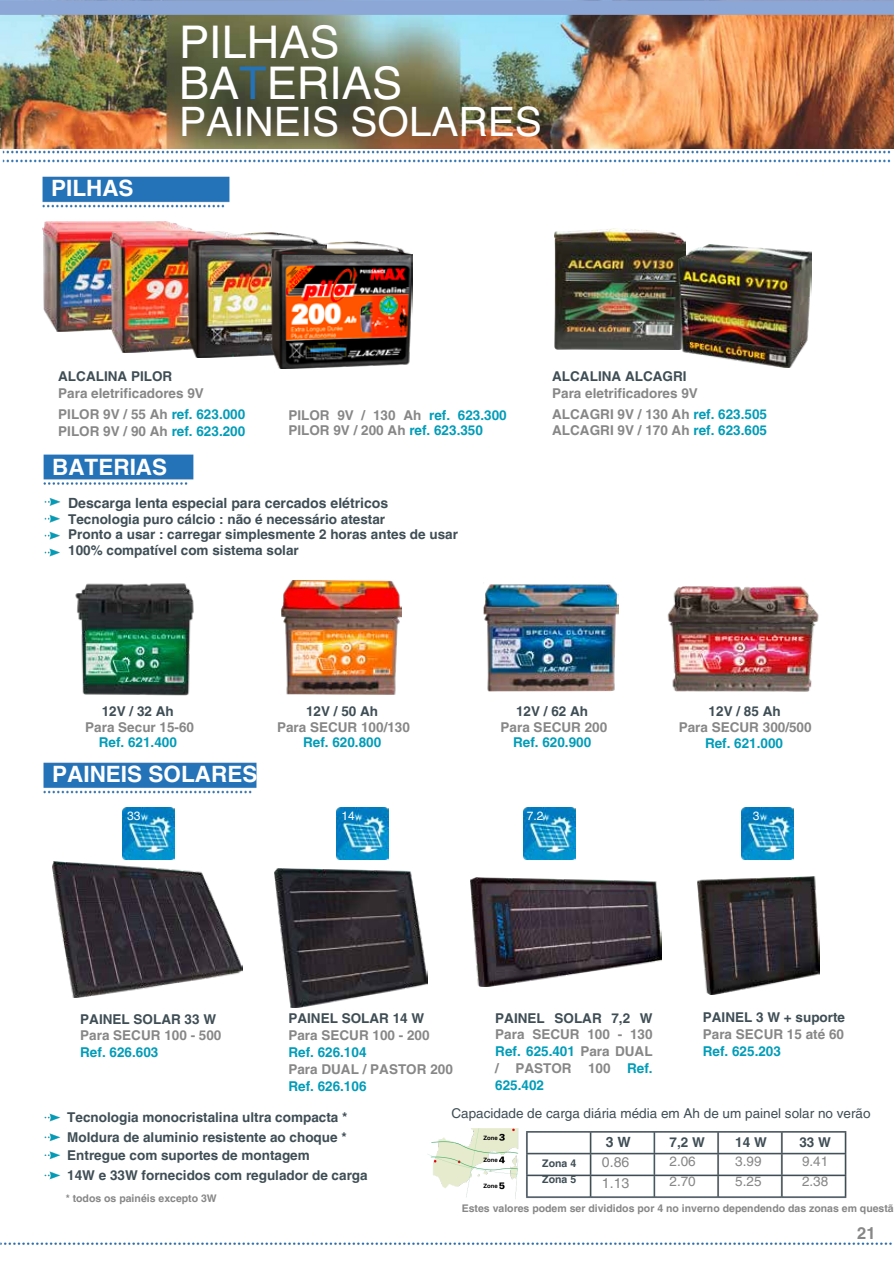
<style>
.page{position:relative;width:894px;height:1264px;background:#fff}
.page>*{position:absolute;margin:0;border:0;box-sizing:border-box;transform-origin:0 0}
.t1{font:45px/40.5px "Helvetica LT Pro";color:#fff}
.t2{font:40.5px "Helvetica LT Pro";color:#fff}
.t3{font:700 22.5px "Helvetica LT Pro";color:#fff}
.t4{font:700 16.5px "Helvetica LT Pro";color:#888787}
.t5{font:700 14.1px "Helvetica LT Pro";color:#3f4e55}
.t6{font:14.1px/21.1px "Helvetica LT Pro";color:#888787}
.t7{font:700 13.5px/20.2px "Helvetica LT Pro";color:#3f4e55}
.t8{font:700 13.5px/17px "Helvetica LT Pro";color:#888787}
.t9{font:700 13.5px "Helvetica LT Pro";color:#009cb8}
.t10{font:13.5px "Helvetica LT Pro";color:#3f4e55}
.t11{font:13.5px/20.2px "Helvetica LT Pro";color:#888787}
.t12{font:12px "Helvetica LT Pro";color:#fff}
.t13{font:700 10.5px "Helvetica LT Pro";color:#888787}
.t14{font:700 10.5px/15.8px "Helvetica LT Pro";color:#3f4e55}
.t15{font:700 6px "Helvetica LT Pro";color:#000}
.s1{color:#2472b8}
.s2{color:#009cb8}
</style>
<div class="page">
<img style="left:2px;top:150px;width:889px;height:13px">
<img style="left:0;top:0;width:893px;height:149px">
<img style="left:1px;top:0;width:892px;height:15px">
<img style="left:42px;top:176px;width:188px;height:32px">
<img style="left:43px;top:762px;width:214px;height:32px">
<img style="left:43px;top:454px;width:151px;height:103px">
<img style="left:554px;top:228px;width:131px;height:122px">
<img style="left:42px;top:222px;width:157px;height:109px">
<img style="left:111px;top:232px;width:77px;height:120px">
<img style="left:188px;top:232px;width:130px;height:125px">
<img style="left:272px;top:241px;width:140px;height:127px">
<img style="left:52px;top:861px;width:190px;height:136px">
<img style="left:274px;top:868px;width:153px;height:139px">
<img style="left:471px;top:877px;width:190px;height:109px">
<img style="left:697px;top:876px;width:121px;height:118px">
<img style="left:678px;top:245px;width:133px;height:122px">
<img style="left:0;top:1113px;width:892px;height:132px">
<img style="left:667px;top:586px;width:152px;height:105px">
<img style="left:483px;top:582px;width:135px;height:110px">
<img style="left:75px;top:583px;width:119px;height:113px">
<img style="left:281px;top:580px;width:121px;height:114px">
<img style="left:122px;top:807px;width:52px;height:52px">
<img style="left:336px;top:807px;width:52px;height:52px">
<img style="left:523px;top:807px;width:52px;height:52px">
<img style="left:741px;top:807px;width:52px;height:52px">
<h3 class="t3" style="left:51px;top:180px;width:84px">PILHAS</h3>
<h1 class="t1" style="left:179px;top:27px;width:224px">PILHAS<br>BA<span class="s1">T</span>ERIAS</h1>
<h2 class="t2" style="left:179px;top:106px;width:364px">PAINEIS SOLARES</h2>
<p class="t7" style="left:58px;top:367px;width:116px">ALCALINA PILOR</p>
<p class="t8" style="left:58px;top:383px;width:188px;line-height:21.5px">Para eletrificadores 9V<br>PILOR 9V / 55 Ah <span class="s2">ref. 623.000</span></p>
<p class="t8" style="left:58px;top:424px;width:188px">PILOR 9V / 90 Ah <span class="s2">ref. 623.200</span></p>
<h3 class="t3" style="left:52px;top:459px;width:117px">BATERIAS</h3>
<p class="t8" style="left:288px;top:409px;width:220px;line-height:14.7px">PILOR 9V / 130 Ah <span class="s2">ref. 623.300<br></span>PILOR 9V / 200 Ah <span class="s2">ref. 623.350</span></p>
<p class="t5" style="left:68px;top:497px;width:321px">Descarga lenta especial para cercados elétricos</p>
<p class="t7" style="left:68px;top:512px;width:391px;line-height:15.8px">Tecnologia puro cálcio : não é necessário atestar<br>Pronto a usar : carregar simplesmente 2 horas antes de usar<br>100% compatível com sistema solar</p>
<p class="t7" style="left:552px;top:367px;width:136px">ALCALINA ALCAGRI</p>
<p class="t8" style="left:552px;top:383px;width:216px;line-height:21.5px">Para eletrificadores 9V<br>ALCAGRI 9V / 130 Ah <span class="s2">ref. 623.505</span></p>
<p class="t8" style="left:552px;top:423px;width:216px">ALCAGRI 9V / 170 Ah <span class="s2">ref. 623.605</span></p>
<p class="t7" style="left:102px;top:702px;width:74px">12V / 32 Ah</p>
<p class="t8" style="left:85px;top:719px;width:110px">Para Secur 15-60</p>
<p class="t9" style="left:99px;top:737px;width:80px">Ref. 621.400</p>
<h3 class="t3" style="left:52px;top:766px;width:207px">PAINEIS SOLARES</h3>
<p class="t7" style="left:306px;top:702px;width:74px">12V / 50 Ah</p>
<p class="t8" style="left:277px;top:719px;width:134px">Para SECUR 100/130</p>
<p class="t9" style="left:303px;top:737px;width:80px">Ref. 620.800</p>
<p class="t7" style="left:516px;top:702px;width:74px">12V / 62 Ah</p>
<p class="t8" style="left:500px;top:719px;width:108px">Para SECUR 200</p>
<p class="t9" style="left:513px;top:737px;width:80px">Ref. 620.900</p>
<p class="t7" style="left:708px;top:702px;width:74px">12V / 85 Ah</p>
<p class="t8" style="left:678px;top:720px;width:134px">Para SECUR 300/500</p>
<p class="t9" style="left:704px;top:738px;width:80px">Ref. 621.000</p>
<p class="t12" style="left:127px;top:811px;width:15px">33</p>
<p class="t12" style="left:341px;top:811px;width:15px">14</p>
<p class="t12" style="left:526px;top:811px;width:18px">7.2</p>
<p class="t12" style="left:752px;top:811px;width:8px">3</p>
<p class="t7" style="left:702px;top:1008px;width:144px">PAINEL 3 W + suporte</p>
<p class="t8" style="left:702px;top:1027px;width:143px">Para SECUR 15 até 60</p>
<p class="t9" style="left:702px;top:1046px;width:80px">Ref. 625.203</p>
<p class="t7" style="left:495px;top:1008px;width:159px">PAINEL SOLAR 7,2 W</p>
<p class="t8" style="left:495px;top:1027px;width:159px;text-align:justify">Para SECUR 100 - 130<br><span class="s2">Ref. 625.401</span> Para DUAL / PASTOR 100 <span class="s2">Ref.<br>625.402</span></p>
<p class="t7" style="left:288px;top:1009px;width:137px">PAINEL SOLAR 14 W</p>
<p class="t8" style="left:288px;top:1028px;width:143px">Para SECUR 100 - 200</p>
<p class="t9" style="left:288px;top:1047px;width:80px">Ref. 626.104</p>
<p class="t8" style="left:288px;top:1062px;width:166px">Para DUAL / PASTOR 200</p>
<p class="t9" style="left:288px;top:1081px;width:80px">Ref. 626.106</p>
<p class="t7" style="left:67px;top:1108px;width:281px">Tecnologia monocristalina ultra compacta *<br>Moldura de aluminio resistente ao choque *</p>
<p class="t7" style="left:67px;top:1146px;width:302px">Entregue com suportes de montagem<br>14W e 33W fornecidos com regulador de carga</p>
<p class="t7" style="left:80px;top:1009px;width:137px">PAINEL SOLAR 33 W</p>
<p class="t8" style="left:80px;top:1028px;width:143px">Para SECUR 100 - 500</p>
<p class="t9" style="left:80px;top:1047px;width:80px">Ref. 626.603</p>
<p class="t10" style="left:451px;top:1107px;width:420px">Capacidade de carga diária média em Ah de um painel solar no verão</p>
<p class="t15" style="left:483px;top:1135px;width:16px">Zone</p>
<p class="t5" style="left:605px;top:1136px;width:27px">3 W</p>
<p class="t6" style="left:601px;top:1152px;width:29px">0.86<br>1.13</p>
<p class="t7" style="left:669px;top:1133px;width:37px">7,2 W</p>
<p class="t11" style="left:669px;top:1152px;width:28px">2.06<br>2.70</p>
<p class="t7" style="left:735px;top:1133px;width:33px">14 W</p>
<p class="t11" style="left:735px;top:1152px;width:28px">3.99<br>5.25</p>
<p class="t7" style="left:799px;top:1133px;width:33px">33 W</p>
<p class="t11" style="left:801px;top:1152px;width:28px">9.41<br>2.38</p>
<p class="t15" style="left:483px;top:1157px;width:16px">Zone</p>
<p class="t14" style="left:542px;top:1156px;width:35px">Zona 4<br>Zona 5</p>
<p class="t15" style="left:483px;top:1184px;width:16px">Zone</p>
<p class="t13" style="left:461px;top:1204px;width:433px">Estes valores podem ser divididos por 4 no inverno dependendo das zonas em questã</p>
<p class="t13" style="left:66px;top:1194px;width:153px">* todos os painéis excepto 3W</p>
<p class="t4" style="left:857px;top:1226px;width:20px">21</p>
</div>
